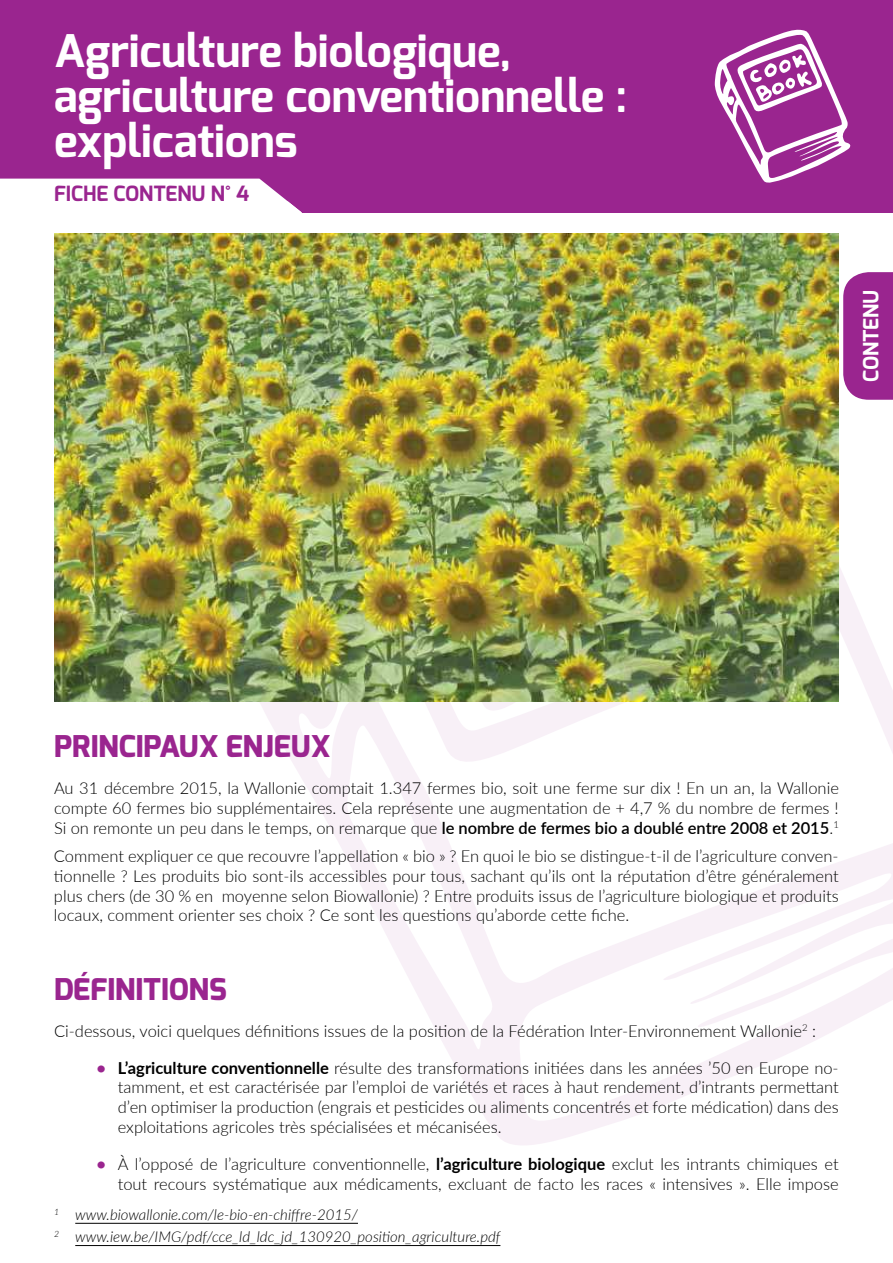
<style>
.page{position:relative;width:893px;height:1263px;background:#fff}
.page>*{position:absolute;margin:0;border:0;box-sizing:border-box;transform-origin:0 0}
.t1{font:700 45px/45px "Exo";color:#fff}
.t2{font:800 30px "Exo";color:#9a258f}
.t3{font:700 21px "Exo";color:#9a258f}
.t4{font:700 21px "Exo";color:#fff}
.t5{font:300 16.5px/19.8px "Lato";color:#000;text-align:justify}
.t6{font:italic 300 15px/22.2px "Lato";color:#000}
.s1{font-weight:600}
.s2{font-weight:700;color:#9a258f}
.s3{font-weight:700}
</style>
<div class="page">
<svg style="left:260px;top:566px;width:633px;height:579px"></svg>
<svg style="left:843px;top:272px;width:50px;height:128px;background:#9e2f94"></svg>
<img style="left:54px;top:234px;width:785px;height:468px">
<div style="left:0;top:0;width:893px;height:213px;background:#9a258f"></div>
<svg style="left:715px;top:30px;width:136px;height:153px"></svg>
<div style="left:0;top:179px;width:302px;height:34px;background:#fff"></div>
<hr style="left:75px;top:1223px;width:283px;height:1px;background:#000">
<hr style="left:75px;top:1245px;width:425px;height:1px;background:#000">
<h1 class="t1" style="left:54px;top:33px;width:575px">Agriculture biologique, agriculture conventionnelle : explications</h1>
<p class="t3" style="left:54px;top:185px;width:197px">FICHE CONTENU N° 4</p>
<p class="t4" style="left:862px;top:382px;width:94px;rotate:-90deg">CONTENU</p>
<h2 class="t2" style="left:54px;top:729px;width:278px">PRINCIPAUX ENJEUX</h2>
<p class="t5" style="left:54px;top:780px;width:786px">Au 31 décembre 2015, la Wallonie comptait 1.347 fermes bio, soit une ferme sur dix ! En un an, la Wallonie compte 60 fermes bio supplémentaires. Cela représente une augmentation de + 4,7 % du nombre de fermes !<br>Si on remonte un peu dans le temps, on remarque que <span class="s1">le nombre de fermes bio a doublé entre 2008 et 2015</span>.<sup>1</sup></p>
<p class="t5" style="left:54px;top:845px;width:786px">Comment expliquer ce que recouvre l’appellation « bio » ? En quoi le bio se distingue-t-il de l’agriculture conven&shy;tionnelle ? Les produits bio sont-ils accessibles pour tous, sachant qu’ils ont la réputation d’être généralement plus chers (de 30 % en moyenne selon Biowallonie) ? Entre produits issus de l’agriculture biologique et produits locaux, comment orienter ses choix ? Ce sont les questions qu’aborde cette fiche.</p>
<h2 class="t2" style="left:54px;top:972px;width:174px">DÉFINITIONS</h2>
<p class="t5" style="left:54px;top:1020px;width:764px">Ci-dessous, voici quelques définitions issues de la position de la Fédération Inter-Environnement Wallonie<sup>2</sup> :</p>
<p class="t5" style="left:118px;top:1057px;width:722px;text-indent:-21px"><span class="s2">•</span> <span class="s3">L’agriculture conventionnelle</span> résulte des transformations initiées dans les années ’50 en Europe no&shy;tamment, et est caractérisée par l’emploi de variétés et races à haut rendement, d’intrants permettant d’en optimiser la production (engrais et pesticides ou aliments concentrés et forte médication) dans des exploitations agricoles très spécialisées et mécanisées.</p>
<p class="t5" style="left:97px;top:1153px;width:744px;text-align:right"><span class="s2">•</span> À l’opposé de l’agriculture conventionnelle, <span class="s3">l’agriculture biologique</span> exclut les intrants chimiques et tout recours systématique aux médicaments, excluant de facto les races « intensives ». Elle impose</p>
<p class="t6" style="left:54px;top:1203px;width:448px"><sup>1</sup> www.biowallonie.com/le-bio-en-chiffre-2015/<br><sup>2</sup> www.iew.be/IMG/pdf/cce_ld_ldc_jd_130920_position_agriculture.pdf</p>
</div>
